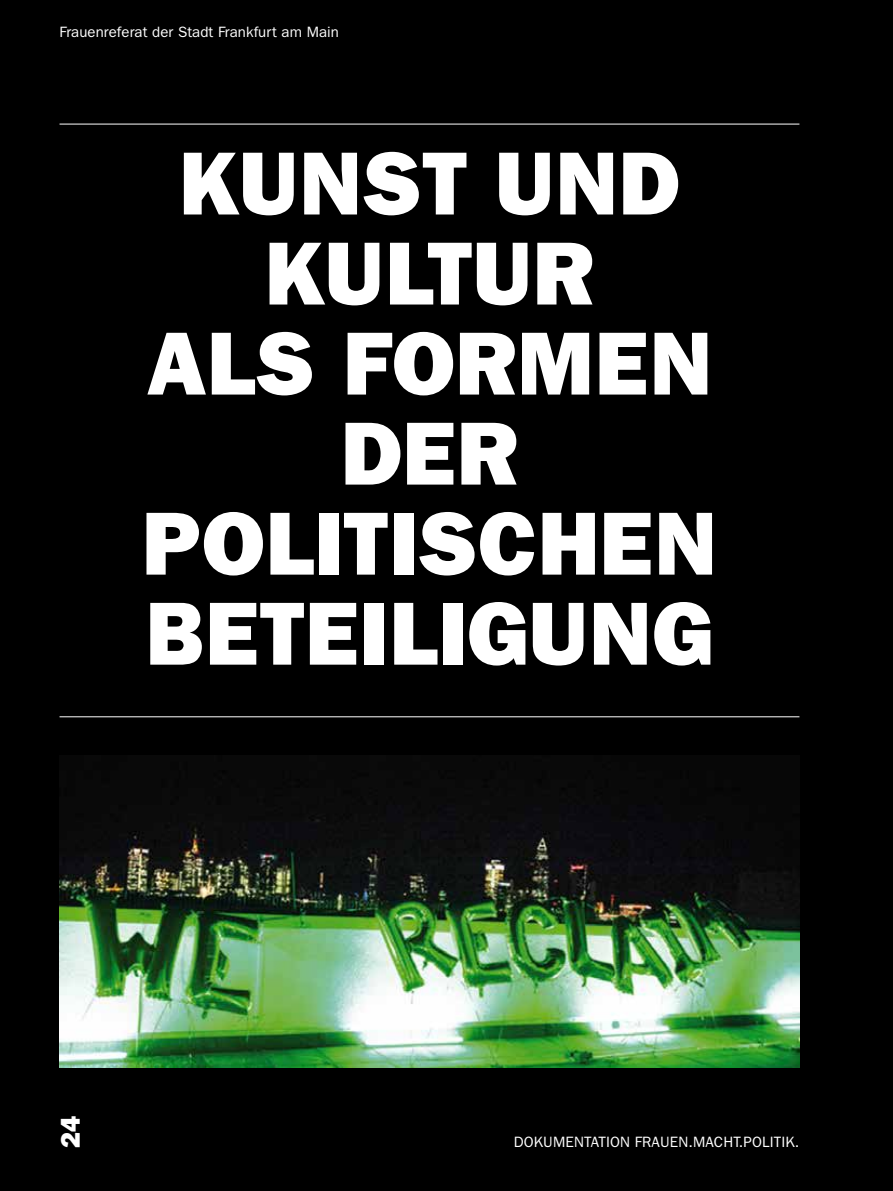
<style>
.page{position:relative;width:893px;height:1191px;background:#000}
.page>*{position:absolute;margin:0;border:0;box-sizing:border-box;transform-origin:0 0}
.t1{font:800 90px/90px "Franklin Gothic";letter-spacing:.005em;color:#fff;text-align:center}
.t2{font:800 27px "Franklin Gothic";color:#fff}
.t3{font:15px "Franklin Gothic";letter-spacing:.005em;color:#fff}
</style>
<div class="page">
<hr style="left:60px;top:124px;width:739px;height:1px;background:#fff">
<hr style="left:60px;top:716px;width:739px;height:1px;background:#fff">
<img style="left:60px;top:755px;width:739px;height:312px">
<p class="t3" style="left:60px;top:23px;width:281px">Frauenreferat der Stadt Frankfurt am Main</p>
<h1 class="t1" style="left:142px;top:139px;width:577px">KUNST UND<br>KULTUR<br>ALS FORMEN<br>DER<br>POLITISCHEN<br>BETEILIGUNG</h1>
<h2 class="t2" style="left:55px;top:1148px;width:34px;rotate:-90deg">24</h2>
<p class="t3" style="left:514px;top:1133px;width:287px">DOKUMENTATION FRAUEN.MACHT.POLITIK.</p>
</div>
